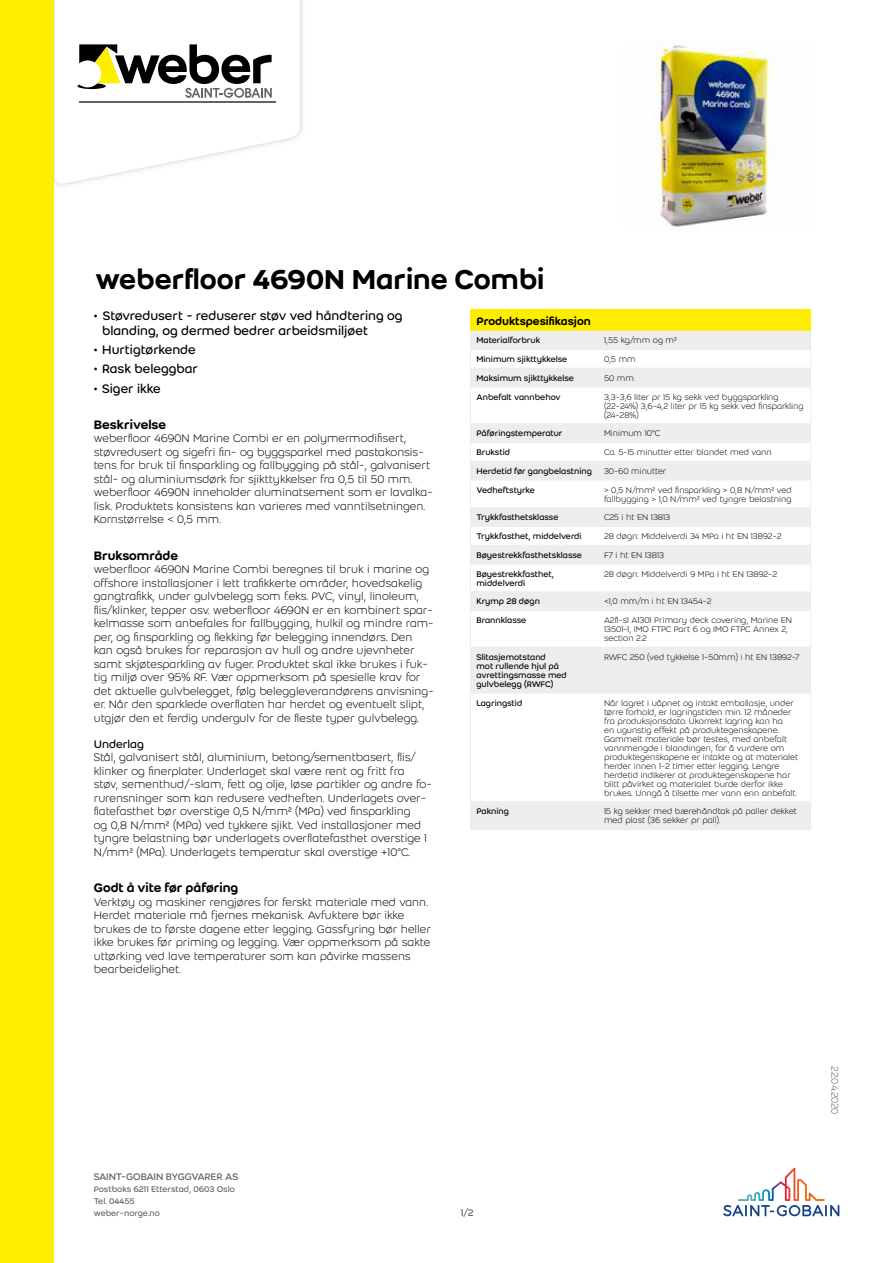
<style>
.page{position:relative;width:893px;height:1263px;background:#fff}
.page>*{position:absolute;margin:0;border:0;box-sizing:border-box;transform-origin:0 0}
.t1{font:500 30px "Weber";color:#000}
.t2{font:13.5px/15px "Weber";color:#000}
.t3{font:500 13.5px "Weber";color:#000}
.t4{font:300 12px/13.5px "Weber";color:#000}
.t5{font:500 12px "Weber";color:#000}
.t6{font:12px "Weber";color:#000}
.t7{font:10.5px "Weber";letter-spacing:-.025em;color:#646363}
.t8{font:300 10.5px "Weber";letter-spacing:-.02em;color:#646363}
.t9{font:300 9px/9px "Weber";color:#000}
.t10{font:9px/9px "Weber";color:#000}
.t11{font:9px/12px "Weber";color:#646363}
</style>
<div class="page">
<svg style="left:55px;top:0;width:245px;height:186px"></svg>
<hr style="left:79px;top:101px;width:196px;height:1px;background:#646363">
<svg style="left:77px;top:44px;width:195px;height:54px"></svg>
<div style="left:0;top:0;width:54px;height:1263px;background:#ffed00"></div>
<svg style="left:723px;top:1168px;width:116px;height:48px"></svg>
<img style="left:652px;top:40px;width:122px;height:189px">
<div style="left:470px;top:310px;width:341px;height:21px;background:#ffed00"></div>
<svg style="left:471px;top:331px;width:339px;height:498px"></svg>
<hr style="left:470px;top:349px;width:128px;height:1px;background:#ededed">
<hr style="left:598px;top:349px;width:213px;height:1px;background:#ededed">
<hr style="left:470px;top:368px;width:128px;height:1px;background:#ededed">
<svg style="left:470px;top:330px;width:1px;height:57px"></svg>
<hr style="left:598px;top:368px;width:213px;height:1px;background:#ededed">
<svg style="left:810px;top:330px;width:1px;height:57px"></svg>
<hr style="left:470px;top:387px;width:128px;height:1px;background:#ededed">
<hr style="left:470px;top:387px;width:1px;height:36px;background:#ededed">
<hr style="left:598px;top:387px;width:213px;height:1px;background:#ededed">
<hr style="left:810px;top:387px;width:1px;height:36px;background:#ededed">
<hr style="left:470px;top:423px;width:128px;height:1px;background:#ededed">
<hr style="left:598px;top:423px;width:213px;height:1px;background:#ededed">
<hr style="left:470px;top:442px;width:128px;height:1px;background:#ededed">
<hr style="left:598px;top:442px;width:213px;height:1px;background:#ededed">
<hr style="left:470px;top:461px;width:128px;height:1px;background:#ededed">
<hr style="left:598px;top:461px;width:213px;height:1px;background:#ededed">
<hr style="left:470px;top:480px;width:128px;height:1px;background:#ededed">
<hr style="left:598px;top:480px;width:213px;height:1px;background:#ededed">
<hr style="left:470px;top:507px;width:128px;height:1px;background:#ededed">
<hr style="left:598px;top:507px;width:213px;height:1px;background:#ededed">
<hr style="left:470px;top:526px;width:128px;height:1px;background:#ededed">
<hr style="left:598px;top:526px;width:213px;height:1px;background:#ededed">
<hr style="left:470px;top:545px;width:128px;height:1px;background:#ededed">
<hr style="left:598px;top:545px;width:213px;height:1px;background:#ededed">
<hr style="left:470px;top:564px;width:128px;height:1px;background:#ededed">
<hr style="left:598px;top:564px;width:213px;height:1px;background:#ededed">
<hr style="left:470px;top:591px;width:128px;height:1px;background:#ededed">
<svg style="left:470px;top:424px;width:1px;height:186px"></svg>
<hr style="left:598px;top:591px;width:213px;height:1px;background:#ededed">
<svg style="left:810px;top:424px;width:1px;height:186px"></svg>
<hr style="left:470px;top:610px;width:128px;height:1px;background:#ededed">
<hr style="left:470px;top:611px;width:1px;height:36px;background:#ededed">
<hr style="left:598px;top:610px;width:213px;height:1px;background:#ededed">
<hr style="left:810px;top:611px;width:1px;height:36px;background:#ededed">
<hr style="left:470px;top:647px;width:128px;height:1px;background:#ededed">
<hr style="left:470px;top:648px;width:1px;height:45px;background:#ededed">
<hr style="left:598px;top:647px;width:213px;height:1px;background:#ededed">
<hr style="left:810px;top:648px;width:1px;height:45px;background:#ededed">
<hr style="left:470px;top:693px;width:128px;height:1px;background:#ededed">
<hr style="left:470px;top:693px;width:1px;height:108px;background:#ededed">
<hr style="left:598px;top:693px;width:213px;height:1px;background:#ededed">
<hr style="left:810px;top:693px;width:1px;height:108px;background:#ededed">
<hr style="left:470px;top:801px;width:128px;height:1px;background:#ededed">
<svg style="left:470px;top:802px;width:1px;height:27px"></svg>
<hr style="left:470px;top:829px;width:128px;height:1px;background:#ededed">
<hr style="left:598px;top:801px;width:213px;height:1px;background:#ededed">
<svg style="left:810px;top:802px;width:1px;height:27px"></svg>
<hr style="left:598px;top:829px;width:213px;height:1px;background:#ededed">
<h1 class="t1" style="left:95px;top:257px;width:451px">weberfloor 4690N Marine Combi</h1>
<p class="t2" style="left:102px;top:308px;width:302px;text-indent:-9px">• Støvredusert - reduserer støv ved håndtering og blanding, og dermed bedrer arbeidsmiljøet</p>
<p class="t2" style="left:94px;top:342px;width:104px">• Hurtigtørkende</p>
<p class="t2" style="left:94px;top:361px;width:106px">• Rask beleggbar</p>
<p class="t2" style="left:94px;top:380px;width:68px">• Siger ikke</p>
<p class="t3" style="left:94px;top:415px;width:74px">Beskrivelse</p>
<p class="t4" style="left:94px;top:431px;width:341px">weberfloor 4690N Marine Combi er en polymermodifisert, støvredusert og sigefri fin- og byggsparkel med pastakonsis&shy;tens for bruk til finsparkling og fallbygging på stål-, galvanisert stål- og aluminiumsdørk for sjikttykkelser fra 0,5 til 50 mm. weberfloor 4690N inneholder aluminatsement som er lavalka&shy;lisk. Produktets konsistens kan varieres med vanntilsetningen.<br>Kornstørrelse &lt; 0,5 mm.</p>
<p class="t3" style="left:94px;top:545px;width:86px">Bruksområde</p>
<p class="t4" style="left:94px;top:562px;width:341px">weberfloor 4690N Marine Combi beregnes til bruk i marine og offshore installasjoner i lett trafikkerte områder, hovedsakelig gangtrafikk, under gulvbelegg som f.eks. PVC, vinyl, linoleum, flis/klinker, tepper osv. weberfloor 4690N er en kombinert spar&shy;kelmasse som anbefales for fallbygging, hulkil og mindre ram&shy;per, og finsparkling og flekking før belegging innendørs. Den kan også brukes for reparasjon av hull og andre ujevnheter samt skjøtesparkling av fuger. Produktet skal ikke brukes i fuk&shy;tig miljø over 95% RF. Vær oppmerksom på spesielle krav for det aktuelle gulvbelegget, følg beleggleverandørens anvisning&shy;er. Når den sparklede overflaten har herdet og eventuelt slipt, utgjør den et ferdig undergulv for de fleste typer gulvbelegg.</p>
<p class="t6" style="left:94px;top:736px;width:52px">Underlag</p>
<p class="t4" style="left:94px;top:750px;width:340px">Stål, galvanisert stål, aluminium, betong/sementbasert, flis/ klinker og finerplater. Underlaget skal være rent og fritt fra støv, sementhud/-slam, fett og olje, løse partikler og andre fo&shy;rurensninger som kan redusere vedheften. Underlagets over&shy;flatefasthet bør overstige 0,5 N/mm² (MPa) ved finsparkling<br>og 0,8 N/mm² (MPa) ved tykkere sjikt. Ved installasjoner med tyngre belastning bør underlagets overflatefasthet overstige 1<br>N/mm² (MPa). Underlagets temperatur skal overstige +10°C.</p>
<p class="t3" style="left:94px;top:878px;width:146px">Godt å vite før påføring</p>
<p class="t4" style="left:94px;top:895px;width:339px">Verktøy og maskiner rengjøres for ferskt materiale med vann.<br>Herdet materiale må fjernes mekanisk. Avfuktere bør ikke brukes de to første dagene etter legging. Gassfyring bør heller ikke brukes før priming og legging. Vær oppmerksom på sakte uttørking ved lave temperaturer som kan påvirke massens bearbeidelighet.</p>
<p class="t5" style="left:476px;top:312px;width:116px">Produktspesifikasjon</p>
<p class="t10" style="left:476px;top:336px;width:65px">Materialforbruk</p>
<p class="t9" style="left:604px;top:336px;width:74px">1,55 kg/mm og m²</p>
<p class="t10" style="left:476px;top:355px;width:92px">Minimum sjikttykkelse</p>
<p class="t9" style="left:604px;top:355px;width:33px">0,5 mm</p>
<p class="t10" style="left:476px;top:373px;width:99px">Maksimum sjikttykkelse</p>
<p class="t9" style="left:604px;top:373px;width:32px">50 mm</p>
<p class="t10" style="left:476px;top:392px;width:86px">Anbefalt vannbehov</p>
<p class="t9" style="left:604px;top:392px;width:201px">3,3-3,6 liter pr 15 kg sekk ved byggsparkling (22-24%) 3,6-4,2 liter pr 15 kg sekk ved finsparkling (24-28%)</p>
<p class="t10" style="left:476px;top:429px;width:88px">Påføringstemperatur</p>
<p class="t9" style="left:604px;top:429px;width:58px">Minimum 10°C</p>
<p class="t10" style="left:476px;top:448px;width:35px">Brukstid</p>
<p class="t9" style="left:604px;top:448px;width:169px">Ca. 5-15 minutter etter blandet med vann</p>
<p class="t10" style="left:476px;top:466px;width:117px">Herdetid før gangbelastning</p>
<p class="t9" style="left:604px;top:466px;width:64px">30-60 minutter</p>
<p class="t10" style="left:476px;top:485px;width:60px">Vedheftstyrke</p>
<p class="t9" style="left:604px;top:485px;width:189px">&gt; 0,5 N/mm² ved finsparkling &gt; 0,8 N/mm² ved fallbygging &gt; 1,0 N/mm² ved tyngre belastning</p>
<p class="t10" style="left:476px;top:513px;width:84px">Trykkfasthetsklasse</p>
<p class="t9" style="left:604px;top:513px;width:68px">C25 i ht EN 13813</p>
<p class="t10" style="left:476px;top:532px;width:107px">Trykkfasthet, middelverdi</p>
<p class="t9" style="left:604px;top:532px;width:179px">28 døgn: Middelverdi 34 MPa i ht EN 13892-2</p>
<p class="t10" style="left:476px;top:550px;width:107px">Bøyestrekkfasthetsklasse</p>
<p class="t9" style="left:604px;top:550px;width:62px">F7 i ht EN 13813</p>
<p class="t10" style="left:476px;top:569px;width:79px">Bøyestrekkfasthet, middelverdi</p>
<p class="t9" style="left:604px;top:569px;width:175px">28 døgn: Middelverdi 9 MPa i ht EN 13892-2</p>
<p class="t10" style="left:476px;top:597px;width:65px">Krymp 28 døgn</p>
<p class="t9" style="left:604px;top:597px;width:109px">&lt;1,0 mm/m i ht EN 13454-2</p>
<p class="t10" style="left:476px;top:616px;width:51px">Brannklasse</p>
<p class="t9" style="left:604px;top:616px;width:190px">A2fl-s1 A1301 Primary deck covering, Marine EN<br>13501-1, IMO FTPC Part 6 og IMO FTPC Annex 2, section 2.2</p>
<p class="t10" style="left:476px;top:652px;width:92px">Slitasjemotstand<br>mot rullende hjul på avrettingsmasse med gulvbelegg (RWFC)</p>
<p class="t9" style="left:604px;top:652px;width:197px">RWFC 250 (ved tykkelse 1-50mm) i ht EN 13892-7</p>
<p class="t10" style="left:476px;top:698px;width:47px">Lagringstid</p>
<p class="t9" style="left:604px;top:698px;width:196px">Når lagret i uåpnet og intakt emballasje, under tørre forhold, er lagringstiden min. 12 måneder fra produksjonsdato. Ukorrekt lagring kan ha<br>en ugunstig effekt på produktegenskapene.<br>Gammelt materiale bør testes, med anbefalt vannmengde i blandingen, for å vurdere om produktegenskapene er intakte og at materialet herder innen 1-2 timer etter legging. Lengre herdetid indikerer at produktegenskapene har blitt påvirket og materialet burde derfor ikke brukes. Unngå å tilsette mer vann enn anbefalt.</p>
<p class="t10" style="left:476px;top:807px;width:34px">Pakning</p>
<p class="t9" style="left:604px;top:807px;width:195px">15 kg sekker med bærehåndtak på paller dekket med plast (36 sekker pr pall).</p>
<p class="t7" style="left:94px;top:1169px;width:146px">SAINT-GOBAIN BYGGVARER AS</p>
<p class="t11" style="left:94px;top:1183px;width:143px">Postboks 6211 Etterstad, 0603 Oslo<br>Tel. 04455<br>weber-norge.no</p>
<p class="t7" style="left:461px;top:1205px;width:14px">1/2</p>
<p class="t8" style="left:842px;top:1066px;width:50px;rotate:90deg">22.04.2020</p>
</div>
